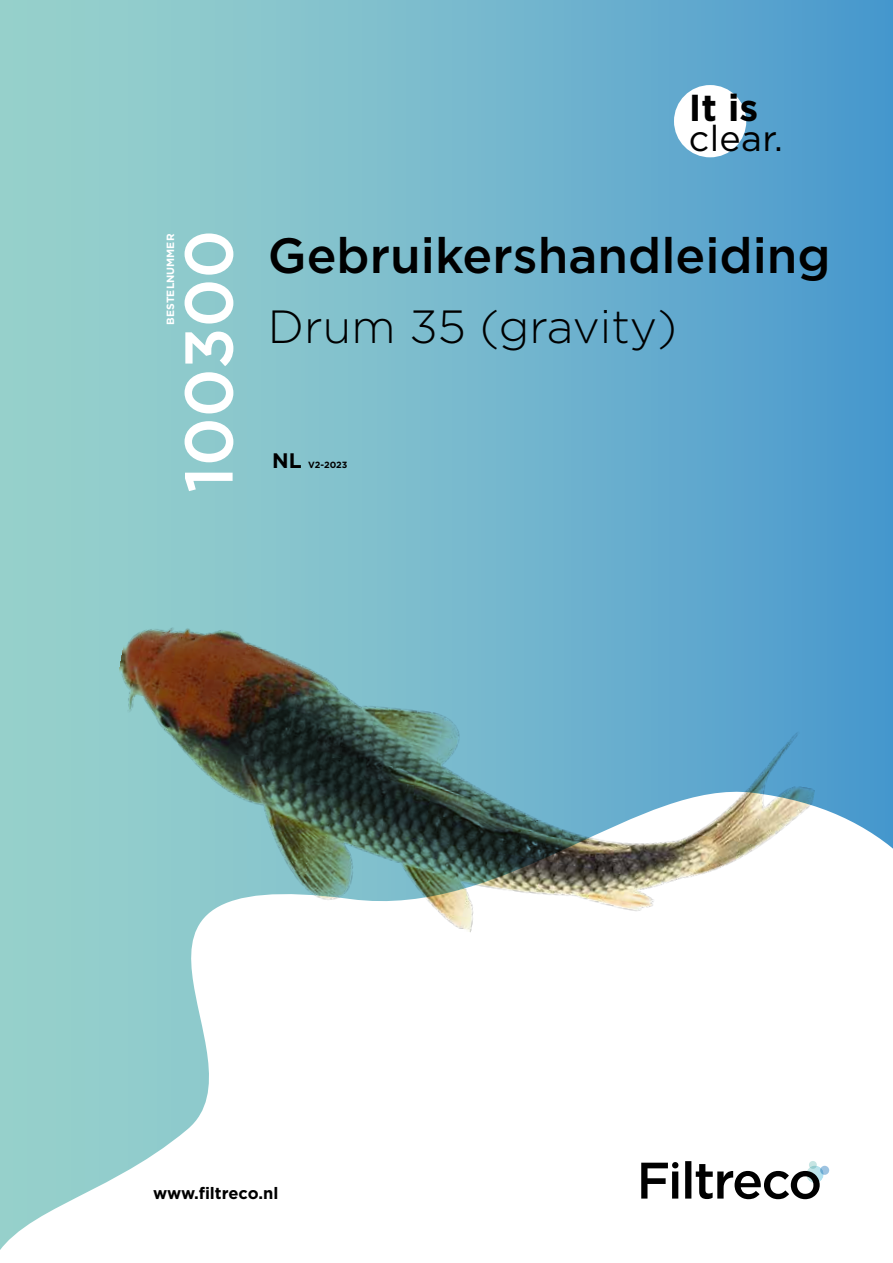
<style>
.page{position:relative;width:893px;height:1263px;background:#fff}
.page>*{position:absolute;margin:0;border:0;box-sizing:border-box;transform-origin:0 0}
.t1{font:500 67.5px "Gotham";color:#fff}
.t2{font:500 49.5px "Gotham";color:#000}
.t3{font:300 46.5px "Gotham";color:#000}
.t4{font:700 37.5px "Gotham";color:#000}
.t5{font:36px "Gotham";letter-spacing:.01em;color:#000}
.t6{font:700 21px "Gotham";color:#000}
.t7{font:700 16.5px "Gotham";letter-spacing:-.005em;color:#000}
.t8{font:700 10.5px "Gotham";color:#fff}
.t9{font:700 9px "Gotham";color:#000}
</style>
<div class="page">
<div style="left:0;top:0;width:893px;height:1263px;background:linear-gradient(to right,#9fd6cc,#4d9bce)"></div>
<svg style="left:0;top:786px;width:893px;height:477px"></svg>
<img style="left:84px;top:613px;width:740px;height:374px">
<div style="left:674px;top:85px;width:72px;height:72px;background:#fff;border-radius:50%"></div>
<svg style="left:641px;top:1161px;width:231px;height:86px"></svg>
<p class="t4" style="left:689px;top:91px;width:71px">It is</p>
<p class="t5" style="left:689px;top:122px;width:96px">clear.</p>
<p class="t8" style="left:166px;top:324px;width:92px;rotate:-90deg">BESTELNUMMER</p>
<h1 class="t1" style="left:179px;top:493px;width:265px;rotate:-90deg">100300</h1>
<p class="t2" style="left:268px;top:234px;width:564px">Gebruikershandleiding</p>
<p class="t3" style="left:268px;top:306px;width:411px">Drum 35 (gravity)</p>
<p class="t6" style="left:272px;top:451px;width:31px">NL</p>
<p class="t9" style="left:308px;top:460px;width:41px">V2-2023</p>
<p class="t7" style="left:153px;top:1186px;width:127px">www.filtreco.nl</p>
</div>
